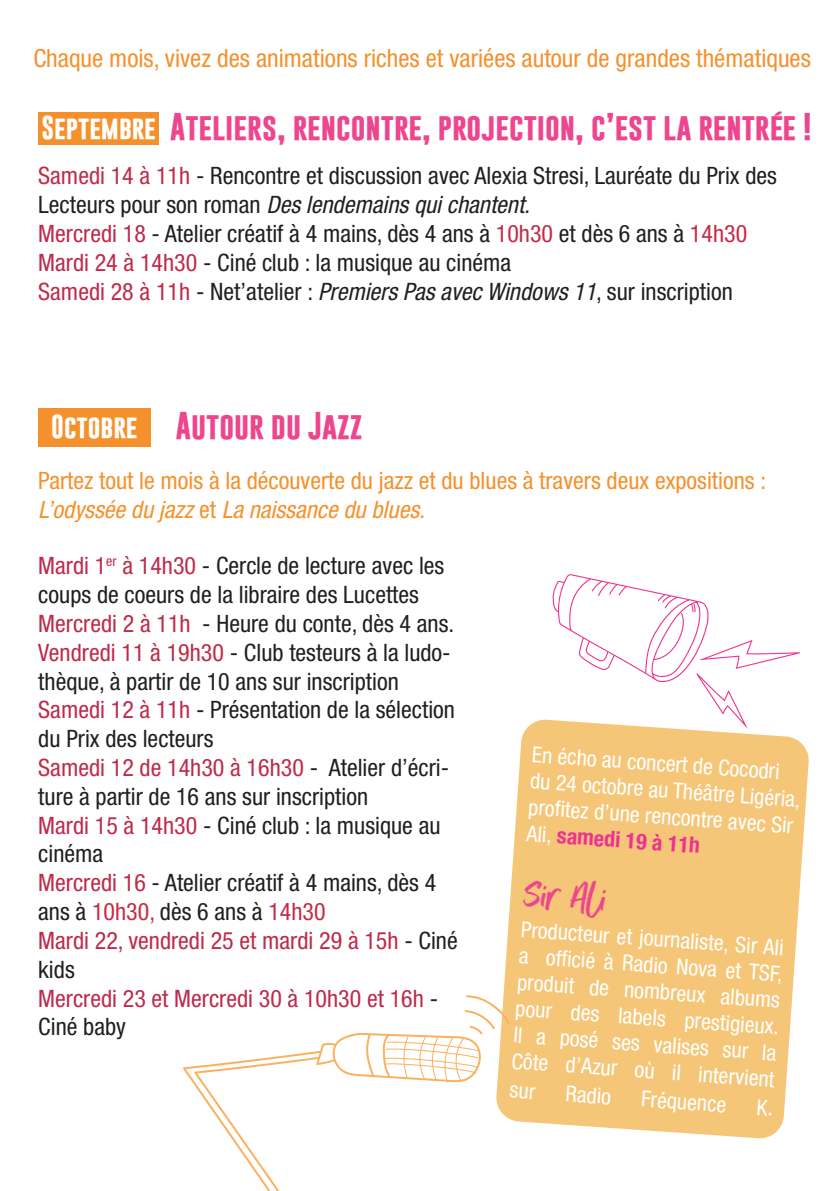
<style>
.page{position:relative;width:840px;height:1191px;background:#fff}
.page>*{position:absolute;margin:0;border:0;box-sizing:border-box;transform-origin:0 0}
.t1{font:46px "Better Times Alt";color:#ee468e}
.t2{font:700 28px "Gobold";color:#ee468e}
.t3{font:condensed 25px "Helvetica Neue LT Std";color:#f5912c}
.t4{font:condensed 24px/28.8px "Helvetica Neue LT Std";color:#231f20}
.t5{font:condensed 24px/28.8px "Helvetica Neue LT Std";color:#f5912c}
.t6{font:700 24px "Gobold";color:#fff}
.t7{font:condensed 22px/26.4px "Helvetica Neue LT Std";color:#fff;text-align:justify}
.s1{font-size:24px;color:#fff}
.s2{color:#be2b4b}
.s3{font-style:italic}
.s4{color:#c42c46}
.s5{font-weight:700;color:#ed3391}
</style>
<div class="page">
<svg style="left:496px;top:719px;width:313px;height:420px;fill:#f6c678"></svg>
<div style="left:38px;top:112px;width:121px;height:33px;background:#f5912c"></div>
<div style="left:38px;top:408px;width:112px;height:38px;background:#f5912c"></div>
<svg style="left:183px;top:1033px;width:298px;height:158px"></svg>
<svg style="left:464px;top:995px;width:45px;height:40px"></svg>
<svg style="left:551px;top:574px;width:248px;height:155px"></svg>
<svg style="left:509px;top:1085px;width:26px;height:14px"></svg>
<svg style="left:757px;top:1099px;width:13px;height:16px"></svg>
<p class="t3" style="left:33px;top:43px;width:778px">Chaque mois, vivez des animations riches et variées autour de grandes thématiques</p>
<p class="t2" style="left:41px;top:108px;width:771px"><span class="s1">Septembre</span> Ateliers, rencontre, projection, c’est la rentrée !</p>
<p class="t4" style="left:38px;top:161px;width:739px"><span class="s2">Samedi 14 à 11h</span> - Rencontre et discussion avec Alexia Stresi, Lauréate du Prix des Lecteurs pour son roman <span class="s3">Des lendemains qui chantent.<br></span><span class="s2">Mercredi 18</span> - Atelier créatif à 4 mains, dès 4 ans à <span class="s4">10h30</span> et dès 6 ans à <span class="s4">14h30<br></span><span class="s2">Mardi 24 à 14h30</span> - Ciné club : la musique au cinéma<br><span class="s2">Samedi 28 à 11h</span> - Net’atelier : <span class="s3">Premiers Pas avec Windows 11</span>, sur inscription</p>
<p class="t6" style="left:51px;top:410px;width:87px">Octobre</p>
<p class="t2" style="left:176px;top:407px;width:188px">Autour du Jazz</p>
<p class="t5" style="left:38px;top:466px;width:729px">Partez tout le mois à la découverte du jazz et du blues à travers deux expositions :<br><span class="s3">L’odyssée du jazz</span> et <span class="s3">La naissance du blues.</span></p>
<p class="t4" style="left:38px;top:551px;width:420px"><span class="s2">Mardi 1</span><sup>er</sup> <span class="s2">à 14h30</span> - Cercle de lecture avec les coups de coeurs de la libraire des Lucettes <span class="s2">Mercredi 2 à 11h</span> - Heure du conte, dès 4 ans.<br><span class="s2">Vendredi 11 à 19h30</span> - Club testeurs à la ludo&shy;thèque, à partir de 10 ans sur inscription <span class="s2">Samedi 12 à 11h</span> - Présentation de la sélection du Prix des lecteurs<br><span class="s2">Samedi 12 de 14h30 à 16h30</span> - Atelier d’écri&shy;ture à partir de 16 ans sur inscription<br><span class="s2">Mardi 15 à 14h30</span> - Ciné club : la musique au cinéma<br><span class="s2">Mercredi 16</span> - Atelier créatif à 4 mains, dès 4 ans à <span class="s4">10h30,</span> dès 6 ans à <span class="s4">14h30<br></span><span class="s2">Mardi 22, vendredi 25 et mardi 29 à 15h</span> - Ciné kids<br><span class="s2">Mercredi 23 et Mercredi 30 à 10h30 et 16h</span> - Ciné baby</p>
<p class="t7" style="left:533px;top:741px;width:272px;text-align:left;rotate:4deg">En écho au concert de Cocodri du 24 octobre au Théâtre Ligéria, profi tez d’une rencontre avec Sir<br>Ali, <span class="s5">samedi 19 à 11h</span></p>
<h1 class="t1" style="left:525px;top:868px;width:86px;rotate:4deg">Sir Ali</h1>
<p class="t7" style="left:521px;top:915px;width:265px;rotate:4deg">Producteur et journaliste, Sir Ali a offi cié à Radio Nova et TSF, produit de nombreux albums pour des labels prestigieux.<br>Il a posé ses valises sur la Côte d’Azur où il intervient</p>
<p class="t7" style="left:566px;top:1080px;width:47px;rotate:4deg">Radio</p>
<p class="t7" style="left:642px;top:1085px;width:87px;rotate:4deg">Fréquence</p>
</div>
